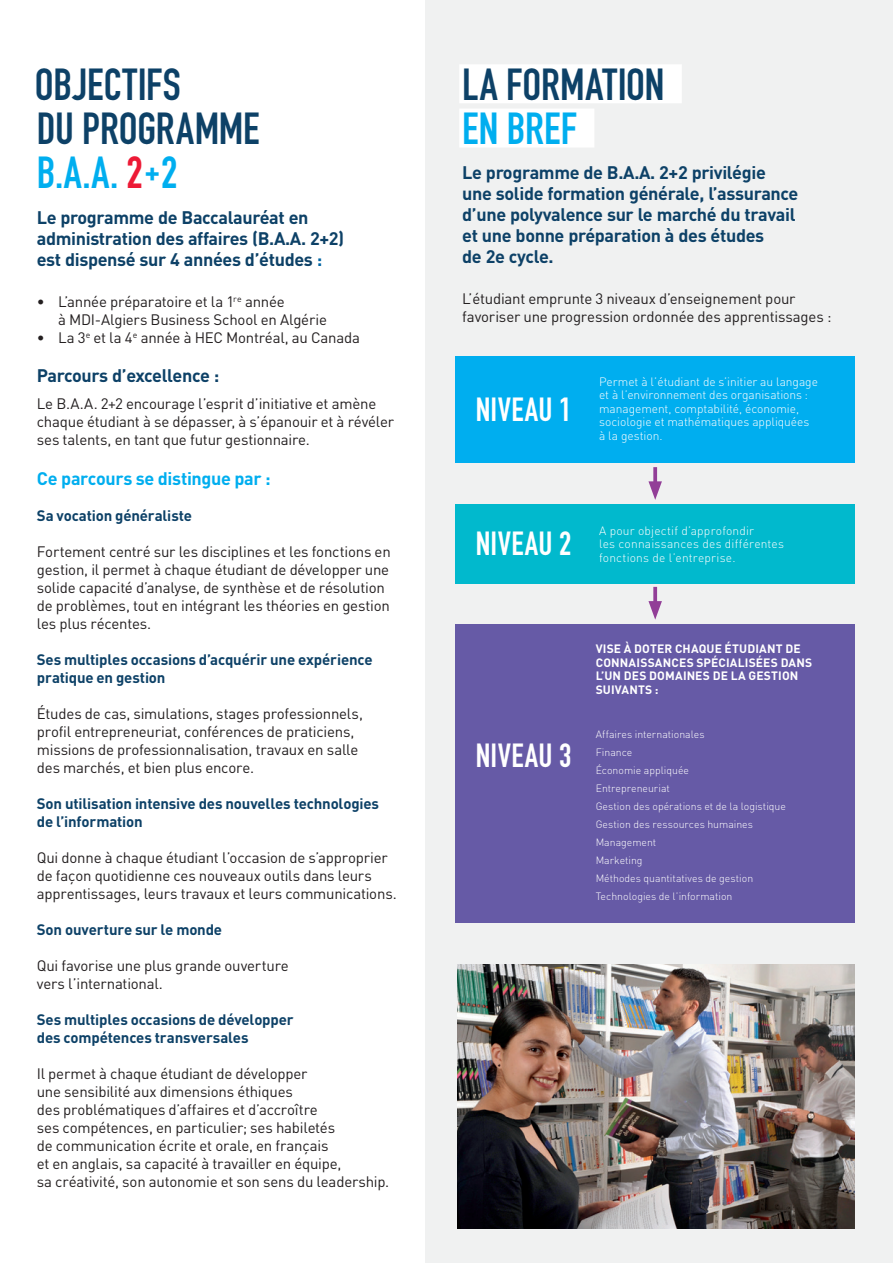
<style>
.page{position:relative;width:893px;height:1263px;background:#fff}
.page>*{position:absolute;margin:0;border:0;box-sizing:border-box;transform-origin:0 0}
.t1{font:44.25px/44.2px "DIN Engschrift Std";color:#0d4167}
.t2{font:44.25px "DIN Engschrift Std";letter-spacing:.005em;color:#00aeef}
.t3{font:33px "DIN Engschrift Std";letter-spacing:.01em;color:#fff}
.t4{font:700 18px/21px "DINOT";letter-spacing:-.02em;color:#0d4167}
.t5{font:700 18px "DINOT";letter-spacing:-.02em;color:#00aeef}
.t6{font:15px/18px "DINOT";letter-spacing:-.015em;color:#231f20}
.t7{font:700 15px/18px "DINOT";letter-spacing:-.01em;color:#0d4167}
.t8{font:300 12px/13.5px "DINOT";color:#fff}
.t9{font:700 12px/13.5px "DINOT";letter-spacing:.01em;color:#fff}
.t10{font:300 10.5px/18px "DINOT";color:#fff}
.s1{color:#00aeef}
.s2{color:#ed1a36}
.s3{font-family:"DINOT";font-weight:700;font-stretch:condensed;font-size:34.5px;color:#00aeef}
.s4{color:#0165a3}
</style>
<div class="page">
<div style="left:425px;top:0;width:468px;height:1263px;background:#f0f1f1"></div>
<div style="left:459px;top:64px;width:223px;height:39px;background:#fff"></div>
<div style="left:459px;top:109px;width:135px;height:39px;background:#fff"></div>
<img style="left:457px;top:964px;width:398px;height:265px">
<svg style="left:653px;top:467px;width:4px;height:14px"></svg>
<svg style="left:648px;top:481px;width:14px;height:19px"></svg>
<svg style="left:653px;top:587px;width:4px;height:14px"></svg>
<svg style="left:648px;top:601px;width:14px;height:19px"></svg>
<div style="left:456px;top:356px;width:399px;height:107px;background:#00aeef"></div>
<div style="left:456px;top:624px;width:399px;height:299px;background:#665aa6"></div>
<div style="left:456px;top:504px;width:399px;height:79px;background:#01b9cd"></div>
<h1 class="t1" style="left:35px;top:62px;width:226px">OBJECTIFS<br>DU PROGRAMME<br><span class="s1">B.A.A.</span> <span class="s2">2</span><span class="s3">+</span><span class="s1">2</span></h1>
<h1 class="t1" style="left:462px;top:62px;width:204px">LA FORMATION</h1>
<h1 class="t2" style="left:462px;top:102px;width:116px">EN BREF</h1>
<p class="t4" style="left:462px;top:161px;width:338px">Le programme de B.A.A. 2+2 privilégie une solide formation générale, l’assurance d’une polyvalence sur le marché du travail et une bonne préparation à des études<br>de 2e cycle.</p>
<p class="t6" style="left:462px;top:289px;width:371px">L’étudiant emprunte 3 niveaux d’enseignement pour favoriser une progression ordonnée des apprentissages :</p>
<p class="t4" style="left:37px;top:206px;width:309px">Le programme de Baccalauréat en administration des affaires (B.A.A. 2+2) est dispensé sur 4 années d’études <span class="s4">:</span></p>
<p class="t6" style="left:58px;top:293px;width:270px;text-indent:-21px">• L’année préparatoire et la 1<sup>re</sup> année<br>à MDI-Algiers Business School en Algérie</p>
<p class="t6" style="left:37px;top:329px;width:325px">• La 3<sup>e</sup> et la 4<sup>e</sup> année à HEC Montréal, au Canada</p>
<p class="t4" style="left:37px;top:365px;width:184px">Parcours d’excellence :</p>
<p class="t6" style="left:37px;top:395px;width:359px">Le B.A.A. 2+2 encourage l’esprit d’initiative et amène chaque étudiant à se dépasser, à s’épanouir et à révéler ses talents, en tant que futur gestionnaire.</p>
<p class="t5" style="left:37px;top:467px;width:235px">Ce parcours se distingue par :</p>
<p class="t7" style="left:37px;top:506px;width:157px">Sa vocation généraliste</p>
<p class="t6" style="left:37px;top:542px;width:355px">Fortement centré sur les disciplines et les fonctions en gestion, il permet à chaque étudiant de développer une solide capacité d’analyse, de synthèse et de résolution de problèmes, tout en intégrant les théories en gestion les plus récentes.</p>
<p class="t7" style="left:37px;top:650px;width:337px">Ses multiples occasions d’acquérir une expérience pratique en gestion</p>
<p class="t6" style="left:37px;top:704px;width:328px">Études de cas, simulations, stages professionnels, profil entrepreneuriat, conférences de praticiens, missions de professionnalisation, travaux en salle des marchés, et bien plus encore.</p>
<p class="t7" style="left:37px;top:794px;width:344px">Son utilisation intensive des nouvelles technologies de l’information</p>
<p class="t6" style="left:37px;top:848px;width:361px">Qui donne à chaque étudiant l’occasion de s’approprier de façon quotidienne ces nouveaux outils dans leurs apprentissages, leurs travaux et leurs communications.</p>
<p class="t7" style="left:37px;top:920px;width:187px">Son ouverture sur le monde</p>
<p class="t6" style="left:37px;top:956px;width:253px">Qui favorise une plus grande ouverture vers l’international.</p>
<p class="t7" style="left:37px;top:1010px;width:258px">Ses multiples occasions de développer des compétences transversales</p>
<p class="t6" style="left:37px;top:1064px;width:354px">Il permet à chaque étudiant de développer<br>une sensibilité aux dimensions éthiques<br>des problématiques d’affaires et d’accroître<br>ses compétences, en particulier; ses habiletés<br>de communication écrite et orale, en français<br>et en anglais, sa capacité à travailler en équipe,<br>sa créativité, son autonomie et son sens du leadership.</p>
<p class="t8" style="left:599px;top:374px;width:220px">Permet à l’étudiant de s’initier au langage et à l’environnement des organisations : management, comptabilité, économie, sociologie et mathématiques appliquées à la gestion.</p>
<h2 class="t3" style="left:476px;top:390px;width:97px">NIVEAU 1</h2>
<h2 class="t3" style="left:476px;top:524px;width:97px">NIVEAU 2</h2>
<p class="t8" style="left:599px;top:523px;width:186px">A pour objectif d’approfondir<br>les connaissances des différentes fonctions de l’entreprise.</p>
<p class="t9" style="left:596px;top:642px;width:218px">VISE À DOTER CHAQUE ÉTUDIANT DE<br>CONNAISSANCES SPÉCIALISÉES DANS<br>L’UN DES DOMAINES DE LA GESTION<br>SUIVANTS :</p>
<p class="t10" style="left:596px;top:725px;width:192px">Affaires internationales<br>Finance<br>Économie appliquée<br>Entrepreneuriat<br>Gestion des opérations et de la logistique<br>Gestion des ressources humaines<br>Management<br>Marketing<br>Méthodes quantitatives de gestion<br>Technologies de l’information</p>
<h2 class="t3" style="left:476px;top:736px;width:97px">NIVEAU 3</h2>
</div>
